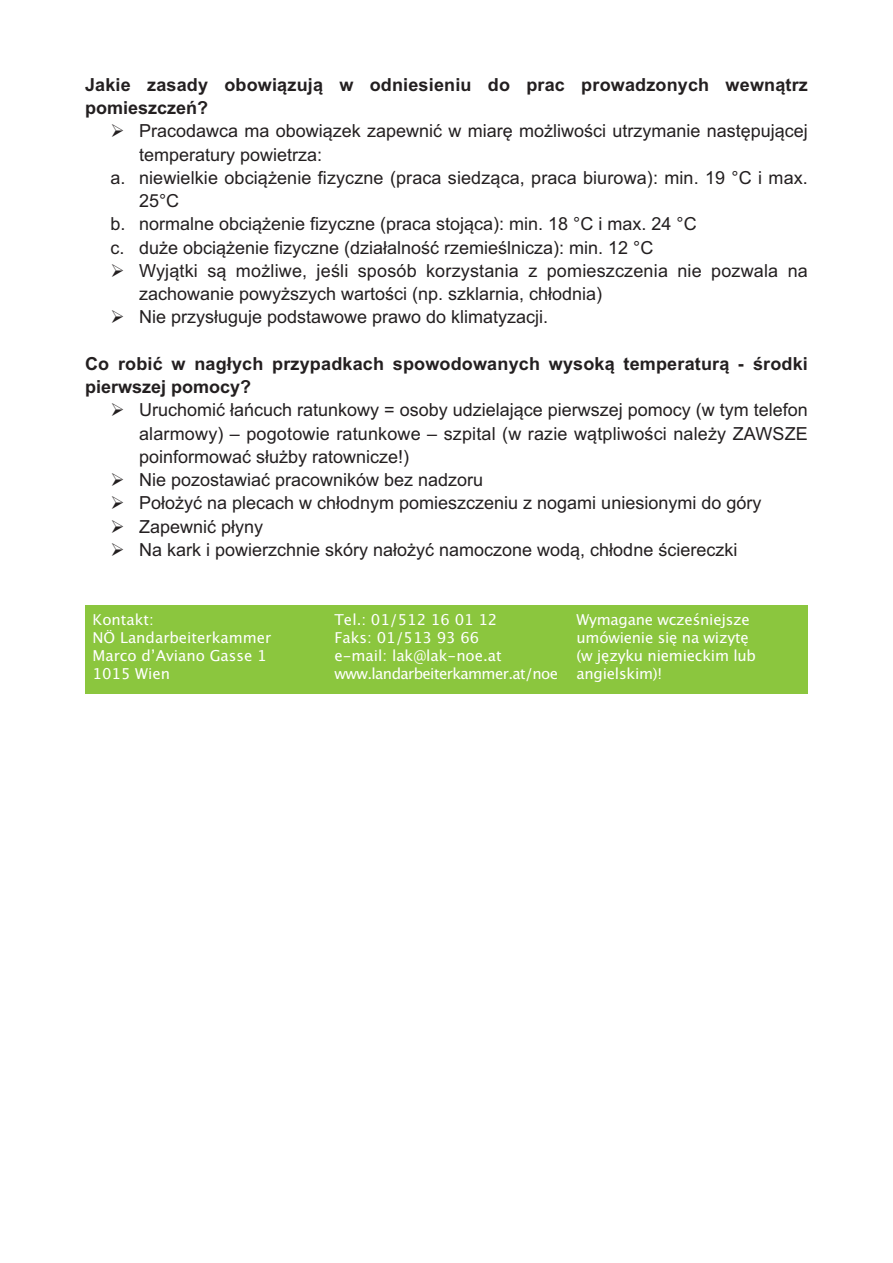
<style>
.page{position:relative;width:893px;height:1263px;background:#fff}
.page>*{position:absolute;margin:0;border:0;box-sizing:border-box;transform-origin:0 0}
.t1{font:18px/23.2px "Arial";color:#231f20}
.t2{font:700 18px/23.2px "Arial";letter-spacing:.01em;color:#231f20}
.t3{font:15px/18px "Lucida Grande";letter-spacing:-.015em;color:#fff}
</style>
<div class="page">
<div style="left:85px;top:606px;width:723px;height:88px;background:#8bc63e"></div>
<p class="t2" style="left:85px;top:73px;width:724px">Jakie zasady obowiązują w odniesieniu do prac prowadzonych wewnątrz pomieszczeń?</p>
<p class="t1" style="left:111px;top:119px;width:699px">➢ Pracodawca ma obowiązek zapewnić w miarę możliwości utrzymanie następującej</p>
<p class="t1" style="left:139px;top:143px;width:185px">temperatury powietrza:</p>
<p class="t1" style="left:111px;top:166px;width:699px">a. niewielkie obciążenie fizyczne (praca siedząca, praca biurowa): min. 19 °C i max.</p>
<p class="t1" style="left:139px;top:189px;width:42px">25°C</p>
<p class="t1" style="left:111px;top:212px;width:588px">b. normalne obciążenie fizyczne (praca stojąca): min. 18 °C i max. 24 °C</p>
<p class="t1" style="left:111px;top:236px;width:544px">c. duże obciążenie fizyczne (działalność rzemieślnicza): min. 12 °C</p>
<p class="t1" style="left:139px;top:259px;width:670px;text-indent:-28px">➢ Wyjątki są możliwe, jeśli sposób korzystania z pomieszczenia nie pozwala na zachowanie powyższych wartości (np. szklarnia, chłodnia)</p>
<p class="t1" style="left:111px;top:305px;width:439px">➢ Nie przysługuje podstawowe prawo do klimatyzacji.</p>
<p class="t2" style="left:85px;top:352px;width:724px">Co robić w nagłych przypadkach spowodowanych wysoką temperaturą - środki pierwszej pomocy?</p>
<p class="t1" style="left:139px;top:398px;width:670px;text-align:justify;text-indent:-28px">➢ Uruchomić łańcuch ratunkowy = osoby udzielające pierwszej pomocy (w tym telefon alarmowy) – pogotowie ratunkowe – szpital (w razie wątpliwości należy ZAWSZE poinformować służby ratownicze!)</p>
<p class="t1" style="left:111px;top:468px;width:374px">➢ Nie pozostawiać pracowników bez nadzoru</p>
<p class="t1" style="left:111px;top:491px;width:652px">➢ Położyć na plecach w chłodnym pomieszczeniu z nogami uniesionymi do góry</p>
<p class="t1" style="left:111px;top:515px;width:154px">➢ Zapewnić płyny</p>
<p class="t1" style="left:111px;top:538px;width:628px">➢ Na kark i powierzchnie skóry nałożyć namoczone wodą, chłodne ściereczki</p>
<p class="t3" style="left:93px;top:611px;width:180px">Kontakt:<br>NÖ Landarbeiterkammer<br>Marco d’Aviano Gasse 1<br>1015 Wien</p>
<p class="t3" style="left:334px;top:611px;width:225px">Tel.: 01/512 16 01 12<br>Faks: 01/513 93 66<br>e-mail: lak@lak-noe.at www.landarbeiterkammer.at/noe</p>
<p class="t3" style="left:576px;top:611px;width:181px">Wymagane wcześniejsze umówienie się na wizytę (w języku niemieckim lub angielskim)!</p>
</div>
